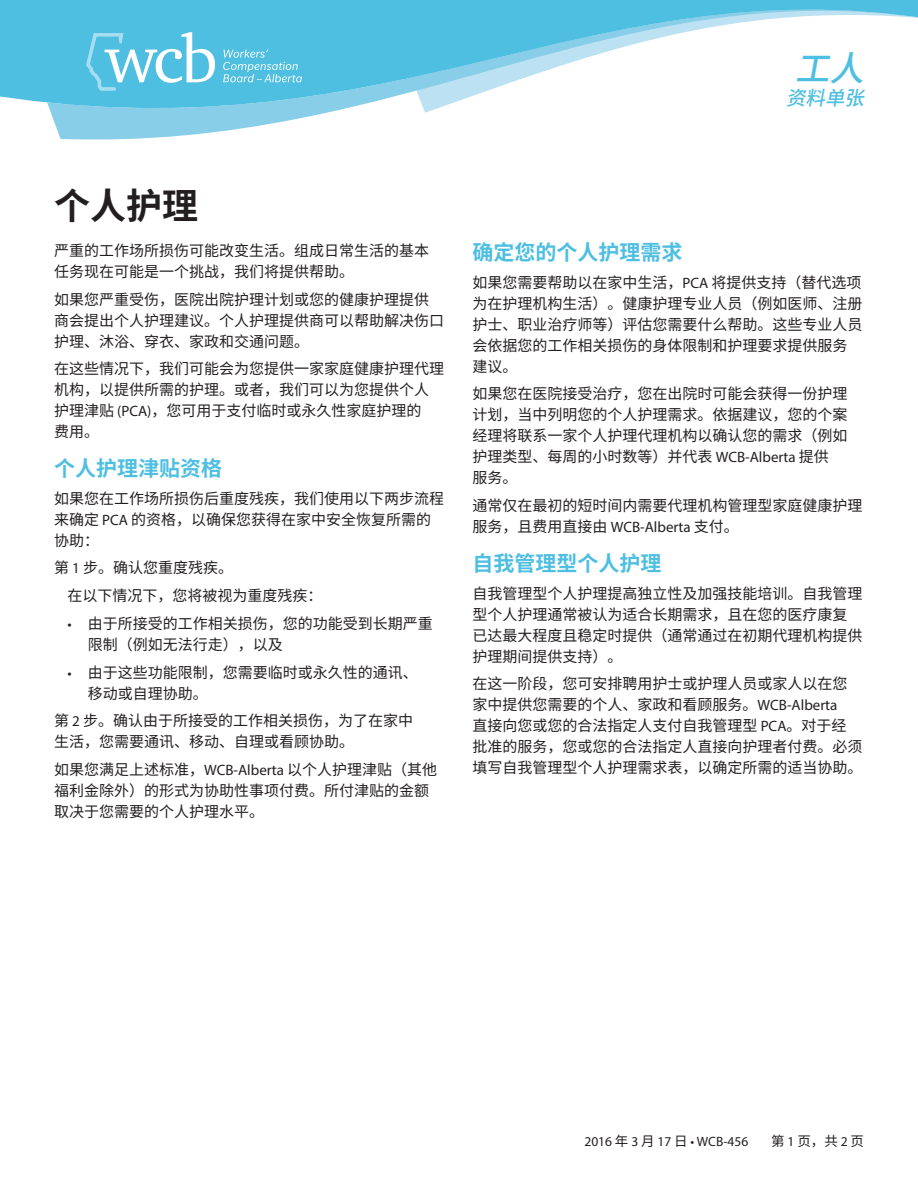
<style>
.page{position:relative;width:918px;height:1188px;background:#fff}
.page>*{position:absolute;margin:0;border:0;box-sizing:border-box;transform-origin:0 0}
.Main_title_copy{font:700 36px "Noto Sans CJ Ksc";color:#231f20}
.t1{font:italic 500 34.5px "Noto Sans CJ Ksc";color:#4ebee1}
.Subtitle{font:700 21px "Noto Sans CJ Ksc";color:#4ebee1}
.t2{font:italic 500 19.5px "Noto Sans CJ Ksc";color:#4ebee1}
.Body_Text{font:15px/21px "Noto Sans CJ Ksc";color:#231f20}
.Bullets{font:15px/21px "Noto Sans CJ Ksc";color:#231f20}
.t3{font:13.5px "Myriad Pro";color:#231f20}
.t4{font:13.5px "Noto Sans CJ Ksc";color:#231f20}
.s1{font-family:"Myriad Pro"}
.s2{font-family:"Noto Sans CJ Ksc"}
</style>
<div class="page">
<svg style="left:0;top:0;width:918px;height:140px"></svg>
<svg style="left:223px;top:49px;width:79px;height:33px;background:#6ac8e5"></svg>
<svg style="left:86px;top:32px;width:129px;height:59px"></svg>
<h2 class="t1" style="left:795px;top:49px;width:88px">工人</h2>
<h3 class="t2" style="left:786px;top:87px;width:89px">资料单张</h3>
<p class="Main_title_copy" style="left:54px;top:185px;width:145px">个人护理</p>
<p class="Body_Text" style="left:54px;top:240px;width:376px">严重的工作场所损伤可能改变生活。组成日常生活的基本任务现在可能是一个挑战，我们将提供帮助。</p>
<p class="Body_Text" style="left:54px;top:289px;width:391px">如果您严重受伤，医院出院护理计划或您的健康护理提供商会提出个人护理建议。个人护理提供商可以帮助解决伤口护理、沐浴、穿衣、家政和交通问题。</p>
<p class="Body_Text" style="left:54px;top:359px;width:391px">在这些情况下，我们可能会为您提供一家家庭健康护理代理机构，以提供所需的护理。或者，我们可以为您提供个人护理津贴 <span class="s1">(PCA)</span>，您可用于支付临时或永久性家庭护理的<br>费用。</p>
<p class="Subtitle" style="left:54px;top:456px;width:169px">个人护理津贴资格</p>
<p class="Body_Text" style="left:54px;top:488px;width:391px">如果您在工作场所损伤后重度残疾，我们使用以下两步流程来确定 <span class="s1">PCA</span> 的资格，以确保您获得在家中安全恢复所需的协助：</p>
<p class="Body_Text" style="left:54px;top:558px;width:181px">第 <span class="s1">1</span> 步。确认您重度残疾。</p>
<p class="Body_Text" style="left:68px;top:586px;width:256px">在以下情况下，您将被视为重度残疾：</p>
<p class="Bullets" style="left:88px;top:613px;width:346px;text-indent:-20px"><span class="s1">•</span> 由于所接受的工作相关损伤，您的功能受到长期严重限制（例如无法行走），以及</p>
<p class="Bullets" style="left:88px;top:662px;width:331px;text-indent:-20px"><span class="s1">•</span> 由于这些功能限制，您需要临时或永久性的通讯、移动或自理协助。</p>
<p class="Body_Text" style="left:54px;top:711px;width:361px">第 <span class="s1">2</span> 步。确认由于所接受的工作相关损伤，为了在家中生活，您需要通讯、移动、自理或看顾协助。</p>
<p class="Body_Text" style="left:54px;top:760px;width:385px">如果您满足上述标准，<span class="s1">WCB-Alberta</span> 以个人护理津贴（其他福利金除外）的形式为协助性事项付费。所付津贴的金额取决于您需要的个人护理水平。</p>
<p class="Subtitle" style="left:472px;top:240px;width:211px">确定您的个人护理需求</p>
<p class="Body_Text" style="left:472px;top:272px;width:391px">如果您需要帮助以在家中生活，<span class="s1">PCA</span> 将提供支持（替代选项为在护理机构生活）。健康护理专业人员（例如医师、注册护士、职业治疗师等）评估您需要什么帮助。这些专业人员会依据您的工作相关损伤的身体限制和护理要求提供服务建议。</p>
<p class="Body_Text" style="left:472px;top:384px;width:376px">如果您在医院接受治疗，您在出院时可能会获得一份护理计划，当中列明您的个人护理需求。依据建议，您的个案经理将联系一家个人护理代理机构以确认您的需求（例如护理类型、每周的小时数等）并代表 <span class="s1">WCB-Alberta</span> 提供服务。</p>
<p class="Body_Text" style="left:472px;top:496px;width:391px">通常仅在最初的短时间内需要代理机构管理型家庭健康护理服务，且费用直接由 <span class="s1">WCB-Alberta</span> 支付。</p>
<p class="Subtitle" style="left:472px;top:551px;width:190px">自我管理型个人护理</p>
<p class="Body_Text" style="left:472px;top:583px;width:391px">自我管理型个人护理提高独立性及加强技能培训。自我管理型个人护理通常被认为适合长期需求，且在您的医疗康复已达最大程度且稳定时提供（通常通过在初期代理机构提供护理期间提供支持）。</p>
<p class="Body_Text" style="left:472px;top:674px;width:391px">在这一阶段，您可安排聘用护士或护理人员或家人以在您家中提供您需要的个人、家政和看顾服务。<span class="s1">WCB-Alberta<br></span>直接向您或您的合法指定人支付自我管理型 <span class="s1">PCA</span>。对于经批准的服务，您或您的合法指定人直接向护理者付费。必须填写自我管理型个人护理需求表，以确定所需的适当协助。</p>
<p class="t3" style="left:584px;top:1133px;width:165px">2016 <span class="s2">年</span> 3 <span class="s2">月</span> 17 <span class="s2">日</span> • WCB-456</p>
<p class="t4" style="left:771px;top:1133px;width:94px">第 <span class="s1">1</span> 页，共 <span class="s1">2</span> 页</p>
</div>
